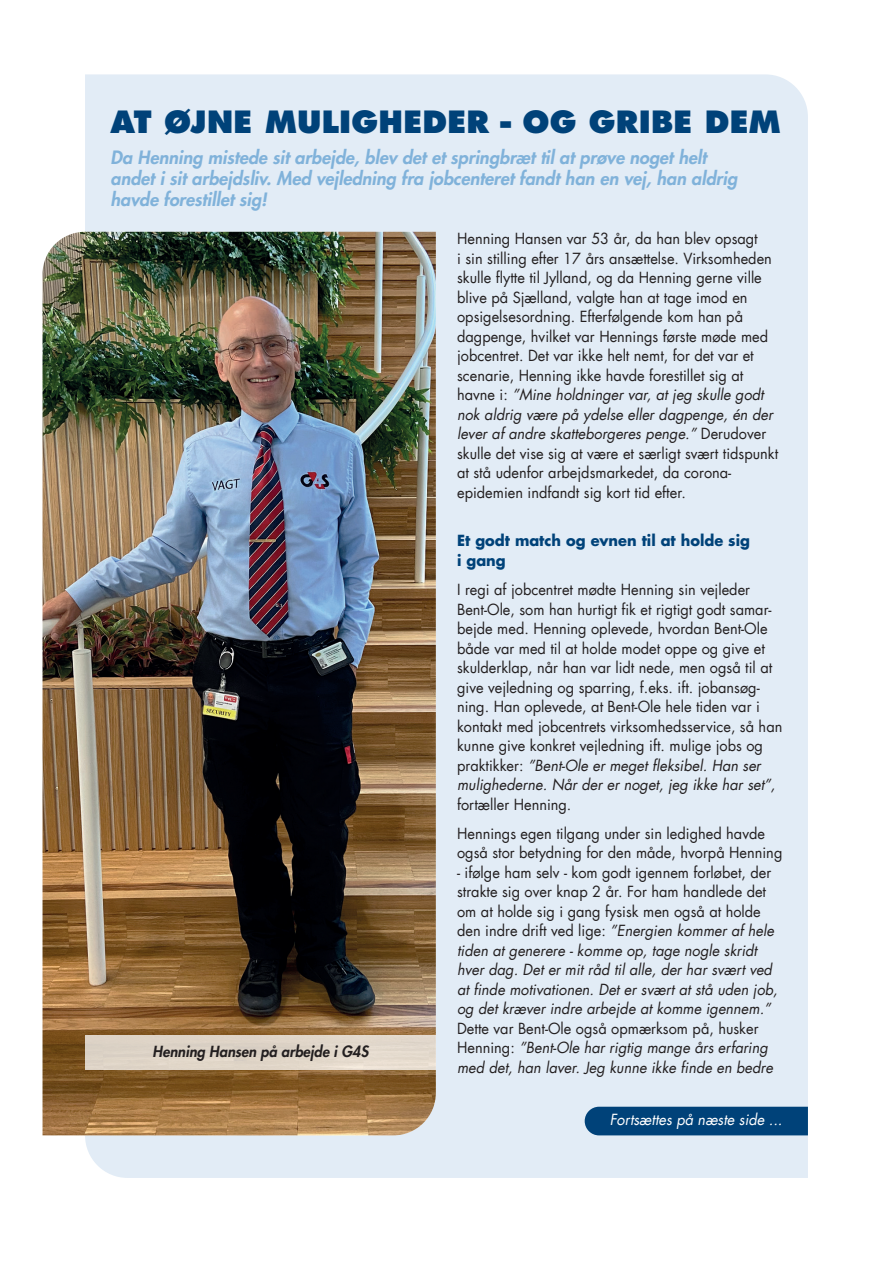
<style>
.page{position:relative;width:893px;height:1263px;background:#fff}
.page>*{position:absolute;margin:0;border:0;box-sizing:border-box;transform-origin:0 0}
.Overskrift_-_Nyt_des{font:800 30px "Futura LT";letter-spacing:.005em;color:#004279}
.Underoverskrift_-_Ny{font:italic 800 18px/21px "Futura LT";color:#80b2da}
.Brødtekst_-_Nyt_desi{font:15px/19.5px "Futura LT";color:#231f20}
.Brødtekst_-_Nyt_desi-2{font:italic 15px/19.5px "Futura LT";color:#231f20}
.Mellemrubrik_-_Nyt_d{font:700 15px/19.5px "Futura LT";color:#004279}
.Billedtekst_-_Nyt_de{font:italic 800 15px "Futura LT";color:#231f20}
.Kildeangivelse_-_Nyt{font:italic 15px "Futura LT";color:#fff}
.s1{font-style:italic}
.s2{font-style:normal}
</style>
<div class="page">
<div style="left:85px;top:74px;width:723px;height:1104px;background:#e2ecf6"></div>
<img style="left:43px;top:232px;width:393px;height:903px">
<div style="left:85px;top:1035px;width:351px;height:34px;background:#e0d5c8"></div>
<div style="left:585px;top:1107px;width:223px;height:28px;background:#004279"></div>
<h1 class="Overskrift_-_Nyt_des" style="left:111px;top:102px;width:672px">AT ØJNE MULIGHEDER - OG GRIBE DEM</h1>
<h2 class="Underoverskrift_-_Ny" style="left:111px;top:146px;width:628px">Da Henning mistede sit arbejde, blev det et springbræt til at prøve noget helt andet i sit arbejdsliv. Med vejledning fra jobcenteret fandt han en vej, han aldrig havde forestillet sig!</h2>
<h4 class="Billedtekst_-_Nyt_de" style="left:153px;top:1042px;width:217px">Henning Hansen på arbejde i G4S</h4>
<p class="Brødtekst_-_Nyt_desi" style="left:457px;top:229px;width:323px">Henning Hansen var 53 år, da han blev opsagt<br>i sin stilling efter 17 års ansættelse. Virksomheden skulle flytte til Jylland, og da Henning gerne ville blive på Sjælland, valgte han at tage imod en opsigelsesordning. Efterfølgende kom han på dagpenge, hvilket var Hennings første møde med jobcentret. Det var ikke helt nemt, for det var et scenarie, Henning ikke havde forestillet sig at havne i: <span class="s1">”Mine holdninger var, at jeg skulle godt nok aldrig være på ydelse eller dagpenge, én der lever af andre skatteborgeres penge.”</span> Derudover skulle det vise sig at være et særligt svært tidspunkt at stå udenfor arbejdsmarkedet, da corona&shy;epidemien indfandt sig kort tid efter.</p>
<h3 class="Mellemrubrik_-_Nyt_d" style="left:457px;top:531px;width:294px">Et godt match og evnen til at holde sig i gang</h3>
<p class="Brødtekst_-_Nyt_desi" style="left:457px;top:580px;width:327px">I regi af jobcentret mødte Henning sin vejleder Bent-Ole, som han hurtigt fik et rigtigt godt samar&shy;bejde med. Henning oplevede, hvordan Bent-Ole både var med til at holde modet oppe og give et skulderklap, når han var lidt nede, men også til at give vejledning og sparring, f.eks. ift. jobansøg&shy;ning. Han oplevede, at Bent-Ole hele tiden var i kontakt med jobcentrets virksomhedsservice, så han kunne give konkret vejledning ift. mulige jobs og praktikker: <span class="s1">”Bent-Ole er meget fleksibel. Han ser mulighederne. Når der er noget, jeg ikke har set”, </span>fortæller Henning.</p>
<p class="Brødtekst_-_Nyt_desi" style="left:457px;top:824px;width:327px">Hennings egen tilgang under sin ledighed havde også stor betydning for den måde, hvorpå Henning</p>
<p class="Brødtekst_-_Nyt_desi-2" style="left:457px;top:863px;width:322px"><span class="s2">- ifølge ham selv - kom godt igennem forløbet, der strakte sig over knap 2 år. For ham handlede det om at holde sig i gang fysisk men også at holde den indre drift ved lige:</span> ”Energien kommer af hele tiden at generere - komme op, tage nogle skridt hver dag. Det er mit råd til alle, der har svært ved at finde motivationen. Det er svært at stå uden job, og det kræver indre arbejde at komme igennem.” <span class="s2">Dette var Bent-Ole også opmærksom på, husker Henning:</span> ”Bent-Ole har rigtig mange års erfaring med det, han laver. Jeg kunne ikke finde en bedre</p>
<p class="Kildeangivelse_-_Nyt" style="left:610px;top:1110px;width:174px">Fortsættes på næste side ...</p>
</div>
